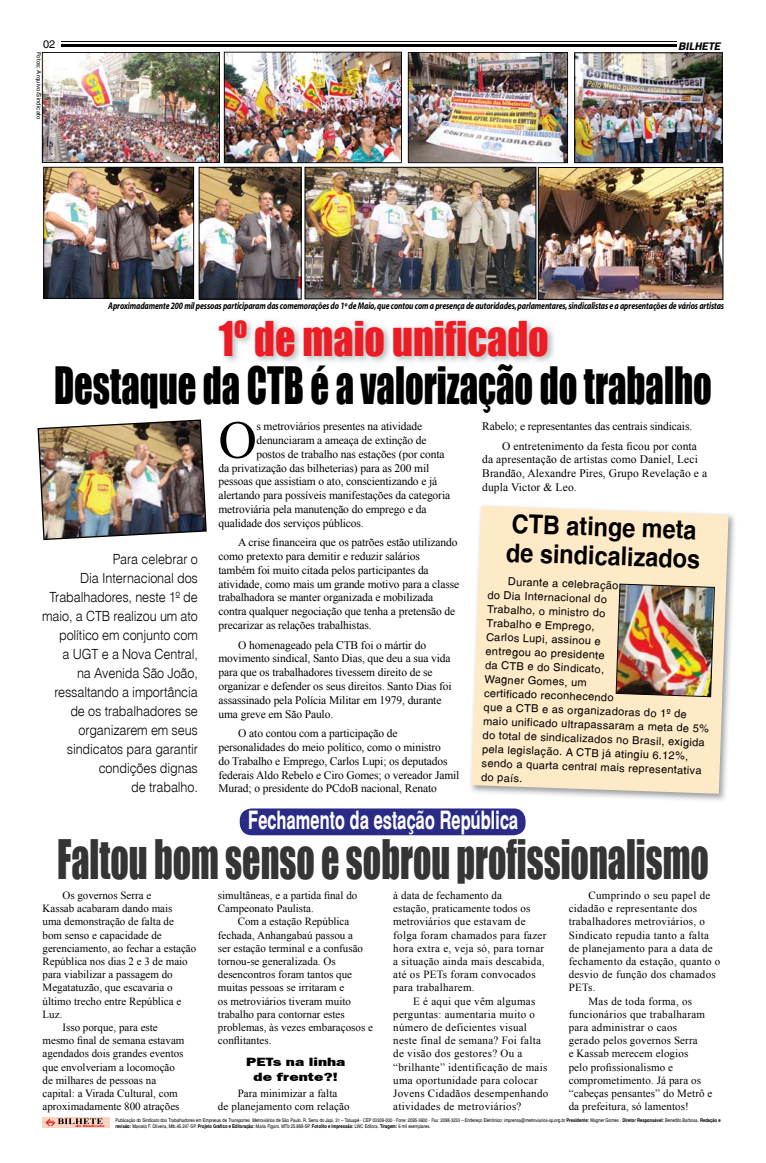
<style>
.page{position:relative;width:766px;height:1163px;background:#fff}
.page>*{position:absolute;margin:0;border:0;box-sizing:border-box;transform-origin:0 0}
.t1{font:53.2px "Times New Roman";color:#000}
.t2{font:50px "Impact";color:#353535;scale:.72 1}
.t3{font:47.3px "Impact";color:#000;scale:.77 1}
.t4{font:44px "Impact";color:#ed1c24;scale:.91 1}
.t5{font:700 26px "Switzerland";color:#000;scale:.9 1}
.t6{font:700 25px "Switzerland Narrow";color:#fff;scale:.8 1}
.t7{font:14px/19px "Switzerland Light Plain";letter-spacing:-.01em;color:#000;text-align:right;scale:.9 1}
.t8{font:12px/14.4px "Frankfurt Gothic Heavy Plain";color:#000;text-align:center;scale:1.3 1}
.t9{font:11.5px/13.8px "Times New Roman";letter-spacing:-.01em;color:#000}
.t10{font:11.5px/13.8px "Times New Roman";letter-spacing:.01em;color:#000}
.t11{font:11px/13.2px "Times New Roman";letter-spacing:.01em;color:#000}
.t12{font:11px/14px "Switzerland Plain";color:#000}
.t13{font:italic 700 11px "Frankfurt Gothic";color:#000}
.t14{font:italic 700 9.7px "Myriad";letter-spacing:-.015em;color:#000;scale:.8 1}
.t15{font:6px "Switzerland Plain";letter-spacing:.02em;color:#000}
.t16{font:5px/6.5px "Switzerland Narrow Plain";color:#000}
.s1{font-family:"Switzerland Narrow";font-weight:700}
</style>
<div class="page">
<img style="left:470px;top:505px;width:265px;height:296px">
<svg style="left:471px;top:506px;width:257px;height:287px;background:#fce9c9"></svg>
<hr style="left:61px;top:41px;width:615px;height:1px;background:#000">
<hr style="left:61px;top:44px;width:615px;height:2px;background:#000">
<img style="left:220px;top:320px;width:334px;height:42px">
<div style="left:43px;top:1117px;width:67px;height:10px;background:#fcd3c1"></div>
<svg style="left:45px;top:1118px;width:59px;height:8px"></svg>
<img style="left:37px;top:419px;width:170px;height:121px">
<img style="left:42px;top:52px;width:681px;height:248px">
<img style="left:615px;top:583px;width:99px;height:114px">
<div style="left:240px;top:808px;width:285px;height:27px;background:#2a2b87;border-radius:12px"></div>
<p class="t12" style="left:43px;top:37px;width:14px">02</p>
<p class="t13" style="left:678px;top:39px;width:44px">BILHETE</p>
<p class="t15" style="left:42px;top:52px;width:69px;rotate:90deg">Fotos: Arquivo/Sindicato</p>
<p class="t14" style="left:108px;top:301px;width:771px">Aproximadamente 200 mil pessoas participaram das comemorações do 1º de Maio, que contou com a presença de autoridades, parlamentares, sindicalistas e a apresentações de vários artistas</p>
<h3 class="t4" style="left:219px;top:304px;width:364px">1º de maio unificado</h3>
<h3 class="t3" style="left:54px;top:349px;width:855px">Destaque da CTB é a valorização do trabalho</h3>
<h1 class="t1" style="left:218px;top:404px;width:40px">O</h1>
<p class="t9" style="left:256px;top:419px;width:167px">s metroviários presentes na atividade</p>
<p class="t9" style="left:502px;top:416px;width:196px;line-height:19.5px;text-indent:-20px">Rabelo; e representantes das centrais sindicais.<br>O entretenimento da festa ficou por conta</p>
<p class="t10" style="left:482px;top:452px;width:226px">da apresentação de artistas como Daniel, Leci<br>Brandão, Alexandre Pires, Grupo Revelação e a dupla Victor &amp; Leo.</p>
<p class="t9" style="left:256px;top:433px;width:172px">denunciaram a ameaça de extinção de</p>
<p class="t9" style="left:256px;top:446px;width:190px">postos de trabalho nas estações (por conta</p>
<p class="t9" style="left:218px;top:460px;width:212px">da privatização das bilheterias) para as 200 mil</p>
<p class="t9" style="left:218px;top:474px;width:220px">pessoas que assistiam o ato, conscientizando e já</p>
<p class="t9" style="left:218px;top:488px;width:233px">alertando para possíveis manifestações da categoria</p>
<p class="t9" style="left:218px;top:502px;width:209px">metroviária pela manutenção do emprego e da</p>
<p class="t9" style="left:218px;top:515px;width:147px">qualidade dos serviços públicos.</p>
<p class="t9" style="left:218px;top:535px;width:242px;text-indent:20px">A crise financeira que os patrões estão utilizando como pretexto para demitir e reduzir salários também foi muito citada pelos participantes da atividade, como mais um grande motivo para a classe trabalhadora se manter organizada e mobilizada contra qualquer negociação que tenha a pretensão de precarizar as relações trabalhistas.</p>
<p class="t9" style="left:218px;top:637px;width:235px;text-indent:20px">O homenageado pela CTB foi o mártir do movimento sindical, Santo Dias, que deu a sua vida para que os trabalhadores tivessem direito de se organizar e defender os seus direitos. Santo Dias foi assassinado pela Polícia Militar em 1979, durante uma greve em São Paulo.</p>
<p class="t9" style="left:218px;top:726px;width:242px;text-indent:20px">O ato contou com a participação de personalidades do meio político, como o ministro<br>do Trabalho e Emprego, Carlos Lupi; os deputados federais Aldo Rebelo e Ciro Gomes; o vereador Jamil Murad; o presidente do PCdoB nacional, Renato</p>
<h3 class="t5" style="left:512px;top:507px;width:207px;rotate:2deg">CTB atinge meta</h3>
<p class="t7" style="left:113px;top:548px;width:96px">Para celebrar o</p>
<h3 class="t5" style="left:506px;top:536px;width:217px;rotate:2deg">de sindicalizados</h3>
<p class="t7" style="left:42px;top:567px;width:174px">Dia Internacional dos<br>Trabalhadores, neste 1º de maio, a CTB realizou um ato político em conjunto com<br>a UGT e a Nova Central,<br>na Avenida São João, ressaltando a importância de os trabalhadores se organizarem em seus sindicatos para garantir condições dignas<br>de trabalho.</p>
<p class="t12" style="left:488px;top:573px;width:227px;text-indent:20px;rotate:2deg">Durante a celebração<br>do Dia Internacional do<br>Trabalho, o ministro do<br>Trabalho e Emprego,<br>Carlos Lupi, assinou e<br>entregou ao presidente<br>da CTB e do Sindicato,<br>Wagner Gomes, um<br>certificado reconhecendo<br>que a CTB e as organizadoras do 1º de maio unificado ultrapassaram a meta de 5% do total de sindicalizados no Brasil, exigida pela legislação. A CTB já atingiu 6.12%, sendo a quarta central mais representativa do país.</p>
<h3 class="t6" style="left:248px;top:805px;width:339px">Fechamento da estação República</h3>
<h2 class="t2" style="left:57px;top:820px;width:906px">Faltou bom senso e sobrou profissionalismo</h2>
<p class="t11" style="left:62px;top:888px;width:90px">Os governos Serra e</p>
<p class="t11" style="left:43px;top:901px;width:131px">Kassab acabaram dando mais</p>
<p class="t11" style="left:43px;top:914px;width:133px">uma demonstração de falta de</p>
<p class="t11" style="left:43px;top:927px;width:121px">bom senso e capacidade de</p>
<p class="t11" style="left:43px;top:941px;width:155px">gerenciamento, ao fechar a estação</p>
<p class="t11" style="left:43px;top:954px;width:147px">República nos dias 2 e 3 de maio</p>
<p class="t11" style="left:43px;top:967px;width:132px">para viabilizar a passagem do</p>
<p class="t11" style="left:43px;top:980px;width:132px">Megatatuzão, que escavaria o</p>
<p class="t11" style="left:43px;top:993px;width:140px">último trecho entre República e</p>
<p class="t11" style="left:43px;top:1007px;width:21px">Luz.</p>
<p class="t11" style="left:62px;top:1020px;width:97px">Isso porque, para este</p>
<p class="t11" style="left:43px;top:1033px;width:143px">mesmo final de semana estavam</p>
<p class="t11" style="left:43px;top:1046px;width:142px">agendados dois grandes eventos</p>
<p class="t11" style="left:43px;top:1059px;width:134px">que envolveriam a locomoção</p>
<p class="t11" style="left:43px;top:1073px;width:115px">de milhares de pessoas na</p>
<p class="t11" style="left:43px;top:1086px;width:137px">capital: a Virada Cultural, com</p>
<p class="t11" style="left:43px;top:1099px;width:138px">aproximadamente 800 atrações</p>
<p class="t11" style="left:588px;top:888px;width:123px">Cumprindo o seu papel de</p>
<p class="t11" style="left:568px;top:901px;width:130px">cidadão e representante dos</p>
<p class="t11" style="left:568px;top:914px;width:138px">trabalhadores metroviários, o</p>
<p class="t11" style="left:568px;top:927px;width:142px">Sindicato repudia tanto a falta</p>
<p class="t11" style="left:568px;top:941px;width:145px">de planejamento para a data de</p>
<p class="t11" style="left:568px;top:954px;width:153px">fechamento da estação, quanto o</p>
<p class="t11" style="left:568px;top:967px;width:149px">desvio de função dos chamados</p>
<p class="t11" style="left:568px;top:980px;width:28px">PETs.</p>
<p class="t11" style="left:588px;top:993px;width:105px">Mas de toda forma, os</p>
<p class="t11" style="left:568px;top:1007px;width:138px">funcionários que trabalharam</p>
<p class="t11" style="left:568px;top:1020px;width:110px">para administrar o caos</p>
<p class="t11" style="left:568px;top:1033px;width:130px">gerado pelos governos Serra</p>
<p class="t11" style="left:568px;top:1046px;width:121px">e Kassab merecem elogios</p>
<p class="t11" style="left:568px;top:1059px;width:106px">pelo profissionalismo e</p>
<p class="t11" style="left:568px;top:1073px;width:134px">comprometimento. Já para os</p>
<p class="t11" style="left:568px;top:1086px;width:145px">“cabeças pensantes” do Metrô e</p>
<p class="t11" style="left:568px;top:1099px;width:122px">da prefeitura, só lamentos!</p>
<p class="t11" style="left:393px;top:888px;width:155px">à data de fechamento da<br>estação, praticamente todos os metroviários que estavam de folga foram chamados para fazer hora extra e, veja só, para tornar a situação ainda mais descabida, até os PETs foram convocados para trabalharem.</p>
<p class="t11" style="left:393px;top:993px;width:156px;text-indent:20px">E é aqui que vêm algumas perguntas: aumentaria muito o número de deficientes visual neste final de semana? Foi falta de visão dos gestores? Ou a “brilhante” identificação de mais uma oportunidade para colocar<br>Jovens Cidadãos desempenhando atividades de metroviários?</p>
<p class="t11" style="left:218px;top:888px;width:141px">simultâneas, e a partida final do<br>Campeonato Paulista.</p>
<p class="t11" style="left:218px;top:914px;width:156px;text-indent:20px">Com a estação República fechada, Anhangabaú passou a<br>ser estação terminal e a confusão tornou-se generalizada. Os desencontros foram tantos que muitas pessoas se irritaram e<br>os metroviários tiveram muito trabalho para contornar estes problemas, às vezes embaraçosos e conflitantes.</p>
<p class="t8" style="left:246px;top:1054px;width:78px">PETs na linha de frente?!</p>
<p class="t11" style="left:218px;top:1086px;width:133px;text-indent:20px">Para minimizar a falta de planejamento com relação</p>
<p class="t16" style="left:115px;top:1116px;width:606px">Publicação do Sindicato dos Trabalhadores em Empre sas de Transportes Metroviários de São Paulo. R. Serra do Japi, 31 – Tatuapé - CEP 03309-000 - Fone: 2095-3600 - Fax: 2098-3233 – Endereço Eletrônico: imprensa@metroviarios-sp.org.br <span class="s1">Presidente:</span> Wagner Gomes . <span class="s1">Diretor Responsável:</span> Benedito Barbosa. <span class="s1">Redação e revisão:</span> Marcela F. Oliveira, Mtb.45.247-SP. <span class="s1">Projeto Gráfico e Editoração:</span> Maria Figaro. MTb 25.888-SP. <span class="s1">Fo tolito e Impressão:</span> LWC Editora. <span class="s1">Tiragem:</span> 6 mil exemplares.</p>
</div>
